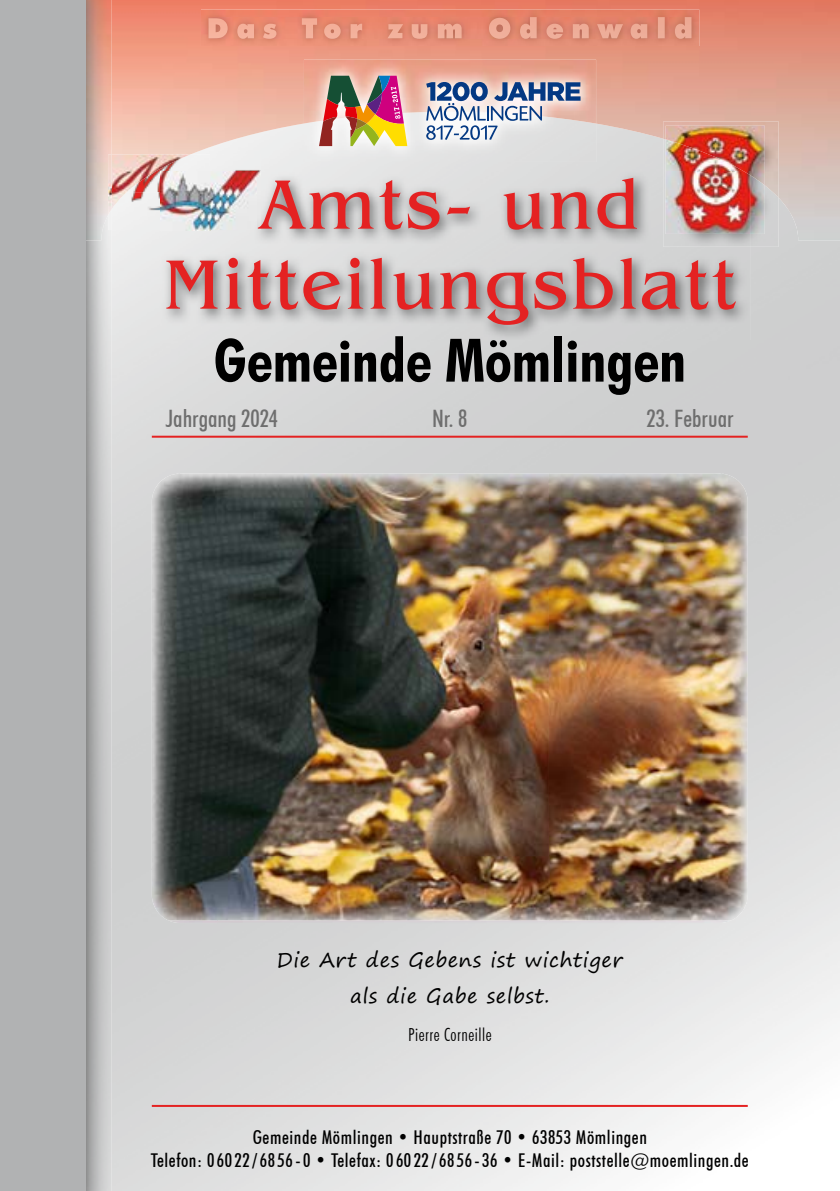
<style>
.page{position:relative;width:840px;height:1191px;background:#fff}
.page>*{position:absolute;margin:0;border:0;box-sizing:border-box;transform-origin:0 0}
.t1{font:72px/80px "Benguiat IT Cby BT";letter-spacing:.05em;color:#e42222;text-align:center}
.t2{font:700 condensed 60px "Futura BT";color:#000}
.t3{font:500 condensed 24px "Futura BT";color:#6e6e6e}
.t4{font:20px/35.4px "Segoe Print";letter-spacing:.03em;color:#000;text-align:center}
.t5{font:500 condensed 19px/22.8px "Futura BT";letter-spacing:.03em;color:#000;text-align:center}
.t6{font:300 condensed 18px "Futura BT";letter-spacing:.03em;color:#000}
</style>
<div class="page">
<img style="left:112px;top:870px;width:675px;height:321px">
<img style="left:721px;top:240px;width:68px;height:630px">
<img style="left:85px;top:0;width:754px;height:240px">
<img style="left:85px;top:215px;width:27px;height:976px">
<div style="left:0;top:0;width:85px;height:1191px;background:#b1b2b3"></div>
<img style="left:161px;top:171px;width:588px;height:169px">
<img style="left:260px;top:178px;width:376px;height:52px">
<img style="left:201px;top:9px;width:498px;height:37px">
<img style="left:208px;top:17px;width:483px;height:22px">
<hr style="left:152px;top:436px;width:595px;height:2px;background:#e42222">
<img style="left:190px;top:154px;width:20px;height:17px">
<img style="left:210px;top:154px;width:50px;height:17px">
<img style="left:112px;top:209px;width:49px;height:21px">
<img style="left:112px;top:154px;width:78px;height:55px">
<img style="left:108px;top:215px;width:4px;height:15px">
<img style="left:108px;top:154px;width:4px;height:61px">
<img style="left:161px;top:171px;width:99px;height:59px">
<img style="left:258px;top:178px;width:2px;height:52px">
<img style="left:749px;top:198px;width:29px;height:49px">
<img style="left:663px;top:121px;width:115px;height:77px">
<img style="left:663px;top:171px;width:86px;height:76px">
<img style="left:749px;top:185px;width:15px;height:49px">
<img style="left:665px;top:126px;width:99px;height:59px">
<img style="left:665px;top:171px;width:84px;height:63px">
<svg style="left:742px;top:171px;width:7px;height:4px"></svg>
<hr style="left:152px;top:1105px;width:595px;height:2px;background:#e42222">
<img style="left:304px;top:124px;width:291px;height:38px">
<img style="left:304px;top:60px;width:291px;height:64px">
<svg style="left:426px;top:82px;width:154px;height:58px"></svg>
<img style="left:319px;top:76px;width:88px;height:70px">
<img style="left:152px;top:473px;width:595px;height:447px">
<h1 class="t1" style="left:164px;top:164px;width:572px">Amts- und<br>Mitteilungsblatt</h1>
<h2 class="t2" style="left:213px;top:324px;width:473px">Gemeinde Mömlingen</h2>
<p class="t3" style="left:166px;top:403px;width:114px">Jahrgang 2024</p>
<p class="t3" style="left:432px;top:403px;width:37px">Nr. 8</p>
<p class="t3" style="left:646px;top:403px;width:88px">23. Februar</p>
<p class="t4" style="left:277px;top:942px;width:347px">Die Art des Gebens ist wichtiger als die Gabe selbst.</p>
<p class="t6" style="left:408px;top:1023px;width:85px">Pierre Corneille</p>
<p class="t5" style="left:151px;top:1126px;width:599px">Gemeinde Mömlingen • Hauptstraße 70 • 63853 Mömlingen<br>Telefon: 06022/6856-0 • Telefax: 06022/6856-36 • E-Mail: poststelle@moemlingen.de</p>
</div>
